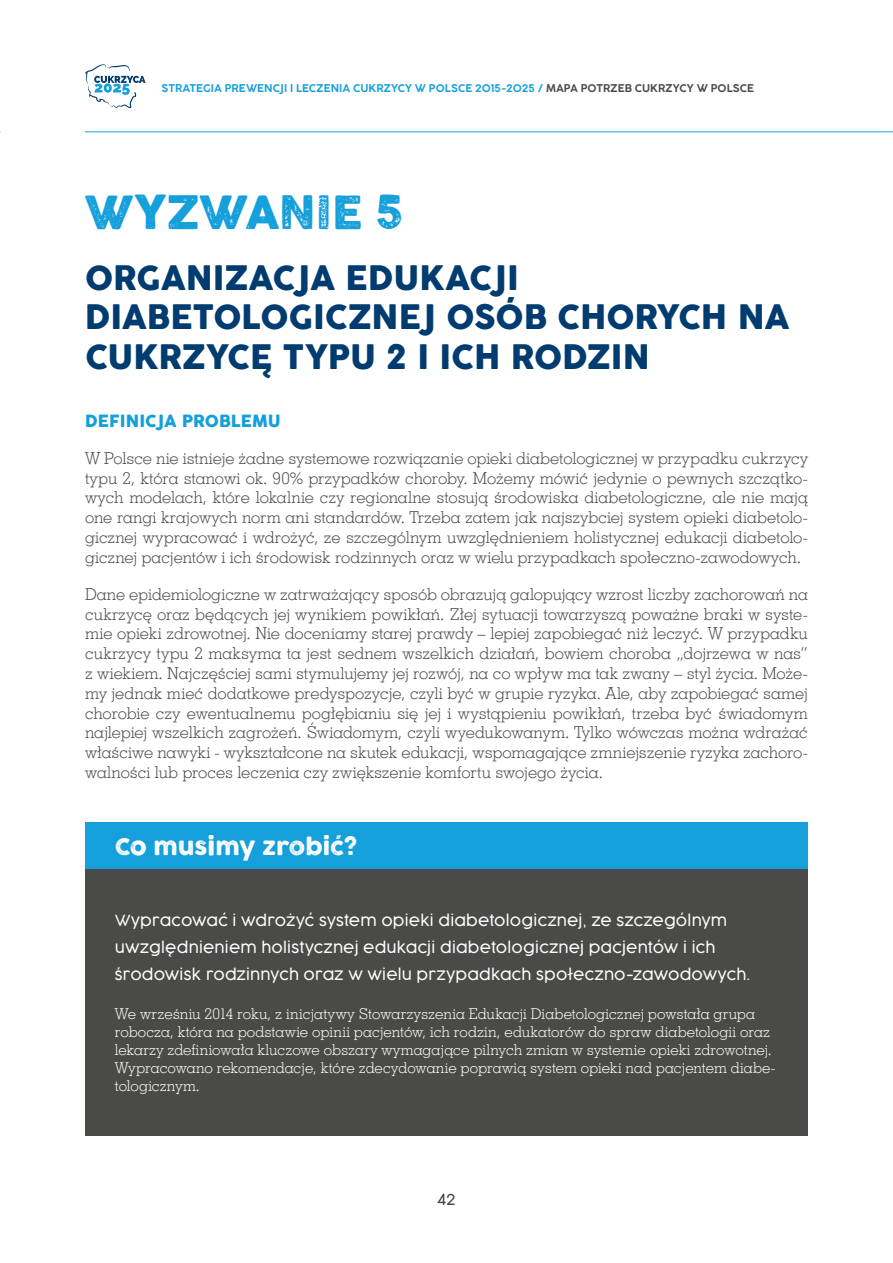
<style>
.page{position:relative;width:893px;height:1263px;background:#fff}
.page>*{position:absolute;margin:0;border:0;box-sizing:border-box;transform-origin:0 0}
.t1{font:45px "Cocogoose Letterpress";letter-spacing:.01em;color:#159fdb}
.t2{font:33px/39.6px "Cocogoose";letter-spacing:-.005em;color:#003c70}
.t3{font:22.5px "Cocogoose Letterpress";letter-spacing:.01em;color:#fff}
.t4{font:16.5px/19.8px "Geo Slab 703 Lt EU";letter-spacing:-.005em;color:#4a4a49;text-align:justify}
.t5{font:16.5px "Cocogoose";letter-spacing:.005em;color:#159fdb}
.t6{font:15px/18px "Geo Slab 703 Lt EU";letter-spacing:-.005em;color:#fff}
.t7{font:300 15px/27px "Cocogoose";letter-spacing:.015em;color:#fff}
.t8{font:300 15px "Cocogoose";color:#4a4a49}
.t9{font:600 10.5px "Cocogoose";color:#159fdb}
.s1{color:#4a4a49}
</style>
<div class="page">
<svg style="left:85px;top:64px;width:61px;height:44px"></svg>
<hr style="left:85px;top:131px;width:808px;height:1px;background:#159fdb">
<div style="left:85px;top:869px;width:723px;height:266px;background:#4a4a49"></div>
<div style="left:85px;top:822px;width:723px;height:47px;background:#159fdb"></div>
<p class="t9" style="left:162px;top:81px;width:594px">STRATEGIA PREWENCJI I LECZENIA CUKRZYCY W POLSCE 2015-2025 / <span class="s1">MAPA POTRZEB CUKRZYCY W POLSCE</span></p>
<h1 class="t1" style="left:85px;top:187px;width:320px">WYZWANIE 5</h1>
<h2 class="t2" style="left:85px;top:259px;width:706px">ORGANIZACJA EDUKACJI<br>DIABETOLOGICZNEJ OSÓB CHORYCH NA<br>CUKRZYCĘ TYPU 2 I ICH RODZIN</h2>
<p class="t5" style="left:85px;top:410px;width:197px">DEFINICJA PROBLEMU</p>
<p class="t4" style="left:85px;top:448px;width:724px">W Polsce nie istnieje żadne systemowe rozwiązanie opieki diabetologicznej w przypadku cukrzycy typu 2, która stanowi ok. 90% przypadków choroby. Możemy mówić jedynie o pewnych szczątko&shy;wych modelach, które lokalnie czy regionalne stosują środowiska diabetologiczne, ale nie mają one rangi krajowych norm ani standardów. Trzeba zatem jak najszybciej system opieki diabetolo&shy;gicznej wypracować i wdrożyć, ze szczególnym uwzględnieniem holistycznej edukacji diabetolo&shy;gicznej pacjentów i ich środowisk rodzinnych oraz w wielu przypadkach społeczno-zawodowych.</p>
<p class="t4" style="left:85px;top:584px;width:724px">Dane epidemiologiczne w zatrważający sposób obrazują galopujący wzrost liczby zachorowań na cukrzycę oraz będących jej wynikiem powikłań. Złej sytuacji towarzyszą poważne braki w syste&shy;mie opieki zdrowotnej. Nie doceniamy starej prawdy – lepiej zapobiegać niż leczyć. W przypadku cukrzycy typu 2 maksyma ta jest sednem wszelkich działań, bowiem choroba „dojrzewa w nas” z wiekiem. Najczęściej sami stymulujemy jej rozwój, na co wpływ ma tak zwany – styl życia. Może&shy;my jednak mieć dodatkowe predyspozycje, czyli być w grupie ryzyka. Ale, aby zapobiegać samej chorobie czy ewentualnemu pogłębianiu się jej i wystąpieniu powikłań, trzeba być świadomym najlepiej wszelkich zagrożeń. Świadomym, czyli wyedukowanym. Tylko wówczas można wdrażać właściwe nawyki - wykształcone na skutek edukacji, wspomagające zmniejszenie ryzyka zachoro&shy;walności lub proces leczenia czy zwiększenie komfortu swojego życia.</p>
<h3 class="t3" style="left:115px;top:834px;width:244px">Co musimy zrobić?</h3>
<p class="t7" style="left:115px;top:906px;width:637px">Wypracować i wdrożyć system opieki diabetologicznej, ze szczególnym uwzględnieniem holistycznej edukacji diabetologicznej pacjentów i ich środowisk rodzinnych oraz w wielu przypadkach społeczno-zawodowych.</p>
<p class="t6" style="left:115px;top:1004px;width:662px">We wrześniu 2014 roku, z inicjatywy Stowarzyszenia Edukacji Diabetologicznej powstała grupa robocza, która na podstawie opinii pacjentów, ich rodzin, edukatorów do spraw diabetologii oraz lekarzy zdefiniowała kluczowe obszary wymagające pilnych zmian w systemie opieki zdrowotnej.<br>Wypracowano rekomendacje, które zdecydowanie poprawią system opieki nad pacjentem diabe&shy;tologicznym.</p>
<p class="t8" style="left:437px;top:1189px;width:20px">42</p>
</div>
